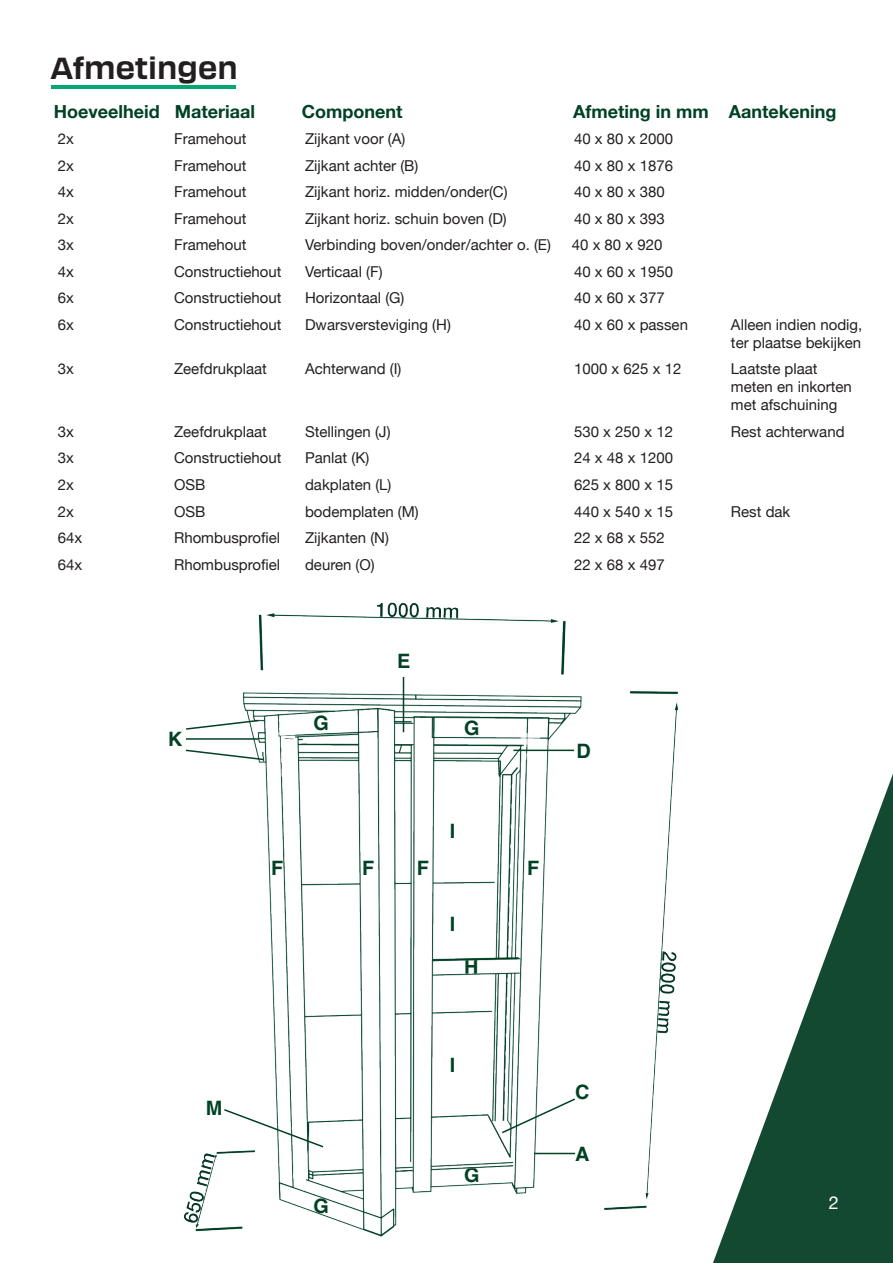
<style>
.page{position:relative;width:893px;height:1263px;background:#fff}
.page>*{position:absolute;margin:0;border:0;box-sizing:border-box;transform-origin:0 0}
.t1{font:700 30px "Transducer";color:#231f20}
.t2{font:700 19.8px "Helvetica";color:#014124}
.t3{font:700 18px "Helvetica Neue";color:#014124}
.t4{font:18px "Helvetica Neue";color:#fff}
.t5{font:15px/18px "Helvetica Neue";color:#231f20}
</style>
<div class="page">
<svg style="left:713px;top:774px;width:180px;height:489px"></svg>
<img style="left:184px;top:602px;width:495px;height:635px">
<svg style="left:500px;top:1097px;width:77px;height:37px"></svg>
<hr style="left:534px;top:1153px;width:41px;height:1px;background:#014124">
<hr style="left:513px;top:750px;width:61px;height:1px;background:#014124">
<hr style="left:403px;top:677px;width:1px;height:55px;background:#014124">
<svg style="left:184px;top:719px;width:76px;height:12px"></svg>
<hr style="left:186px;top:738px;width:72px;height:2px;background:#014124">
<svg style="left:184px;top:749px;width:81px;height:12px"></svg>
<svg style="left:222px;top:1108px;width:103px;height:41px"></svg>
<hr style="left:51px;top:85px;width:185px;height:4px;background:#00a86d">
<h1 class="t1" style="left:51px;top:46px;width:189px">Afmetingen</h1>
<p class="t3" style="left:54px;top:97px;width:203px">Hoeveelheid Materiaal</p>
<p class="t3" style="left:302px;top:97px;width:102px">Component</p>
<p class="t3" style="left:573px;top:97px;width:265px">Afmeting in mm Aantekening</p>
<p class="t5" style="left:58px;top:131px;width:18px">2x</p>
<p class="t5" style="left:174px;top:131px;width:74px">Framehout</p>
<p class="t5" style="left:305px;top:131px;width:102px">Zijkant voor (A)</p>
<p class="t5" style="left:574px;top:131px;width:100px">40 x 80 x 2000</p>
<p class="t5" style="left:58px;top:157px;width:18px">2x</p>
<p class="t5" style="left:174px;top:157px;width:74px">Framehout</p>
<p class="t5" style="left:305px;top:157px;width:115px">Zijkant achter (B)</p>
<p class="t5" style="left:574px;top:157px;width:100px">40 x 80 x 1876</p>
<p class="t5" style="left:58px;top:184px;width:18px">4x</p>
<p class="t5" style="left:174px;top:184px;width:74px">Framehout</p>
<p class="t5" style="left:305px;top:184px;width:204px">Zijkant horiz. midden/onder(C)</p>
<p class="t5" style="left:574px;top:184px;width:92px">40 x 80 x 380</p>
<p class="t5" style="left:58px;top:210px;width:18px">2x</p>
<p class="t5" style="left:174px;top:210px;width:74px">Framehout</p>
<p class="t5" style="left:305px;top:210px;width:203px">Zijkant horiz. schuin boven (D)</p>
<p class="t5" style="left:574px;top:210px;width:92px">40 x 80 x 393</p>
<p class="t5" style="left:58px;top:237px;width:18px">3x</p>
<p class="t5" style="left:174px;top:237px;width:74px">Framehout</p>
<p class="t5" style="left:305px;top:237px;width:247px">Verbinding boven/onder/achter o. (E)</p>
<p class="t5" style="left:572px;top:237px;width:92px">40 x 80 x 920</p>
<p class="t5" style="left:58px;top:263px;width:18px">4x</p>
<p class="t5" style="left:174px;top:263px;width:109px">Constructiehout</p>
<p class="t5" style="left:305px;top:263px;width:79px">Verticaal (F)</p>
<p class="t5" style="left:574px;top:263px;width:100px">40 x 60 x 1950</p>
<p class="t5" style="left:58px;top:290px;width:18px">6x</p>
<p class="t5" style="left:174px;top:290px;width:109px">Constructiehout</p>
<p class="t5" style="left:305px;top:290px;width:101px">Horizontaal (G)</p>
<p class="t5" style="left:574px;top:290px;width:92px">40 x 60 x 377</p>
<p class="t5" style="left:58px;top:316px;width:18px">6x</p>
<p class="t5" style="left:174px;top:316px;width:109px">Constructiehout</p>
<p class="t5" style="left:305px;top:316px;width:147px">Dwarsversteviging (H)</p>
<p class="t5" style="left:574px;top:316px;width:115px">40 x 60 x passen</p>
<p class="t5" style="left:731px;top:316px;width:133px">Alleen indien nodig, ter plaatse bekijken</p>
<p class="t5" style="left:58px;top:361px;width:18px">3x</p>
<p class="t5" style="left:174px;top:361px;width:94px">Zeefdrukplaat</p>
<p class="t5" style="left:305px;top:361px;width:98px">Achterwand (I)</p>
<p class="t5" style="left:574px;top:361px;width:109px">1000 x 625 x 12</p>
<p class="t5" style="left:731px;top:361px;width:122px">Laatste plaat meten en inkorten met afschuining</p>
<p class="t5" style="left:58px;top:423px;width:18px">3x</p>
<p class="t5" style="left:174px;top:423px;width:94px">Zeefdrukplaat</p>
<p class="t5" style="left:305px;top:423px;width:87px">Stellingen (J)</p>
<p class="t5" style="left:574px;top:423px;width:100px">530 x 250 x 12</p>
<p class="t5" style="left:731px;top:423px;width:115px">Rest achterwand</p>
<p class="t5" style="left:58px;top:450px;width:18px">3x</p>
<p class="t5" style="left:174px;top:450px;width:109px">Constructiehout</p>
<p class="t5" style="left:305px;top:450px;width:66px">Panlat (K)</p>
<p class="t5" style="left:574px;top:450px;width:100px">24 x 48 x 1200</p>
<p class="t5" style="left:58px;top:476px;width:18px">2x</p>
<p class="t5" style="left:174px;top:476px;width:33px">OSB</p>
<p class="t5" style="left:305px;top:476px;width:88px">dakplaten (L)</p>
<p class="t5" style="left:574px;top:476px;width:100px">625 x 800 x 15</p>
<p class="t5" style="left:58px;top:503px;width:18px">2x</p>
<p class="t5" style="left:174px;top:503px;width:33px">OSB</p>
<p class="t5" style="left:305px;top:503px;width:115px">bodemplaten (M)</p>
<p class="t5" style="left:574px;top:503px;width:100px">440 x 540 x 15</p>
<p class="t5" style="left:731px;top:503px;width:61px">Rest dak</p>
<p class="t5" style="left:58px;top:529px;width:26px">64x</p>
<p class="t5" style="left:174px;top:529px;width:108px">Rhombusprofiel</p>
<p class="t5" style="left:305px;top:529px;width:85px">Zijkanten (N)</p>
<p class="t5" style="left:574px;top:529px;width:92px">22 x 68 x 552</p>
<p class="t5" style="left:58px;top:556px;width:26px">64x</p>
<p class="t5" style="left:174px;top:556px;width:108px">Rhombusprofiel</p>
<p class="t5" style="left:305px;top:556px;width:71px">deuren (O)</p>
<p class="t5" style="left:574px;top:556px;width:92px">22 x 68 x 497</p>
<h2 class="t2" style="left:168px;top:727px;width:16px">K</h2>
<h2 class="t2" style="left:206px;top:1096px;width:18px">M</h2>
<h2 class="t2" style="left:397px;top:649px;width:15px">E</h2>
<h2 class="t2" style="left:314px;top:711px;width:17px">G</h2>
<h2 class="t2" style="left:464px;top:716px;width:17px">G</h2>
<h2 class="t2" style="left:450px;top:819px;width:7px">I</h2>
<h2 class="t2" style="left:271px;top:856px;width:14px">F</h2>
<h2 class="t2" style="left:362px;top:856px;width:14px">F</h2>
<h2 class="t2" style="left:417px;top:856px;width:14px">F</h2>
<h2 class="t2" style="left:527px;top:856px;width:14px">F</h2>
<h2 class="t2" style="left:314px;top:1194px;width:17px">G</h2>
<h2 class="t2" style="left:450px;top:912px;width:7px">I</h2>
<h2 class="t2" style="left:464px;top:955px;width:16px">H</h2>
<h2 class="t2" style="left:450px;top:1053px;width:7px">I</h2>
<h2 class="t2" style="left:464px;top:1163px;width:17px">G</h2>
<h2 class="t2" style="left:576px;top:739px;width:16px">D</h2>
<h2 class="t2" style="left:575px;top:1080px;width:16px">C</h2>
<h2 class="t2" style="left:575px;top:1142px;width:16px">A</h2>
<p class="t4" style="left:829px;top:1189px;width:12px">2</p>
</div>
